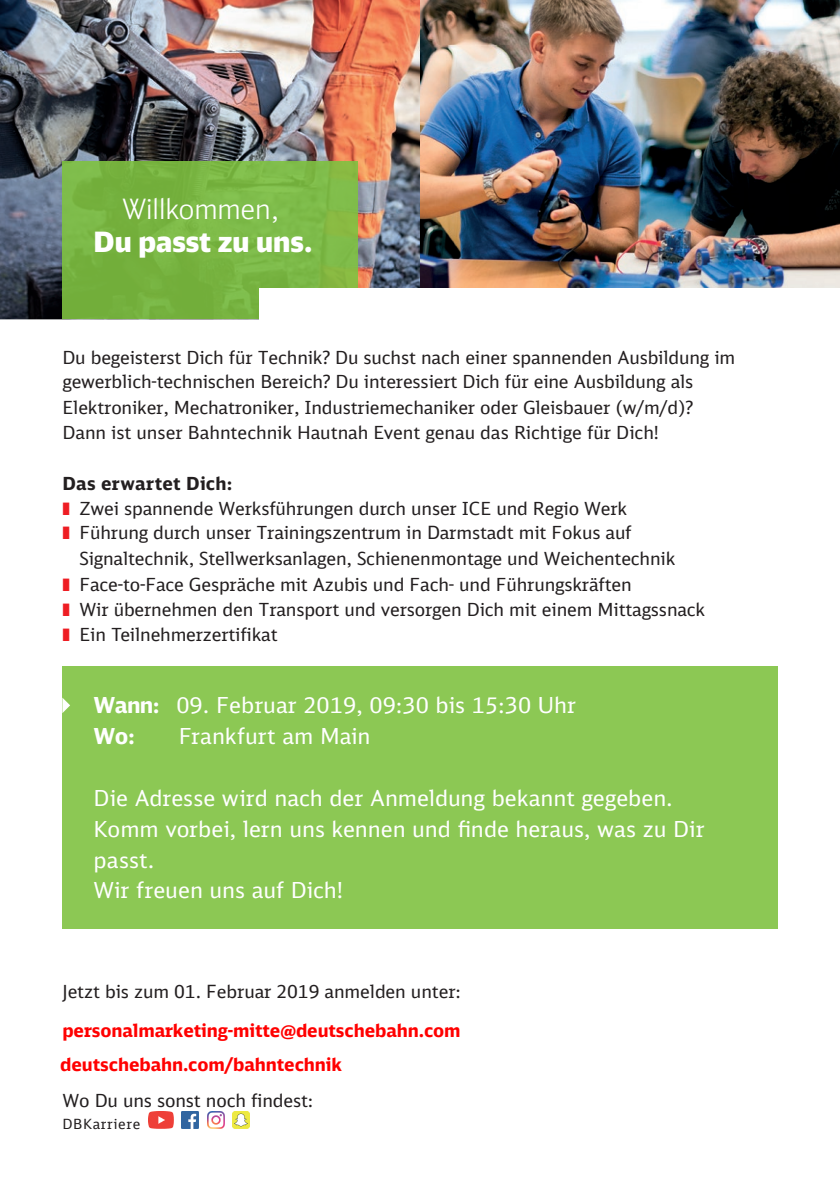
<style>
.page{position:relative;width:840px;height:1191px;background:#fff}
.page>*{position:absolute;margin:0;border:0;box-sizing:border-box;transform-origin:0 0}
.t1{font:900 28px "DB Head";color:#fff}
.t2{font:300 28px "DB Head";color:#fff}
.t3{font:22px/30.8px "DB Sans";color:#fff}
.t4{font:18px/25.2px "DB Sans";letter-spacing:-.01em;color:#231f20}
.t5{font:700 18px/34px "DB Sans";letter-spacing:-.005em;color:#f00}
.t6{font:700 18px "DB Sans";letter-spacing:.015em;color:#231f20}
.t7{font:14px "DB Sans";letter-spacing:.04em;color:#231f20}
.s1{color:#ee1d23}
.s2{font-weight:700}
</style>
<div class="page">
<img style="left:0;top:0;width:420px;height:319px">
<img style="left:420px;top:0;width:419px;height:288px">
<img style="left:182px;top:1111px;width:17px;height:17px">
<img style="left:149px;top:1111px;width:24px;height:17px">
<img style="left:233px;top:1111px;width:17px;height:17px">
<img style="left:207px;top:1111px;width:17px;height:17px">
<div style="left:62px;top:162px;width:295px;height:157px;background:#7ab642"></div>
<div style="left:62px;top:667px;width:715px;height:262px;background:#8cc854"></div>
<svg style="left:62px;top:697px;width:8px;height:16px"></svg>
<div style="left:259px;top:288px;width:580px;height:40px;background:#fff"></div>
<h1 class="t2" style="left:122px;top:191px;width:158px">Willkommen,</h1>
<h1 class="t1" style="left:94px;top:224px;width:220px">Du passt zu uns.</h1>
<p class="t4" style="left:62px;top:344px;width:674px">Du begeisterst Dich für Technik? Du suchst nach einer spannenden Ausbildung im gewerblich-technischen Bereich? Du interessiert Dich für eine Ausbildung als Elektroniker, Mechatroniker, Industriemechaniker oder Gleisbauer (w/m/d)?<br>Dann ist unser Bahntechnik Hautnah Event genau das Richtige für Dich!</p>
<p class="t6" style="left:62px;top:471px;width:171px">Das erwartet Dich:</p>
<p class="t4" style="left:62px;top:495px;width:566px"><span class="s1">❚</span> Zwei spannende Werksführungen durch unser ICE und Regio Werk</p>
<p class="t4" style="left:62px;top:520px;width:570px"><span class="s1">❚</span> Führung durch unser Trainingszentrum in Darmstadt mit Fokus auf</p>
<p class="t4" style="left:79px;top:546px;width:597px">Signaltechnik, Stellwerksanlagen, Schienenmontage und Weichentechnik</p>
<p class="t4" style="left:62px;top:571px;width:570px"><span class="s1">❚</span> Face-to-Face Gespräche mit Azubis und Fach- und Führungskräften</p>
<p class="t4" style="left:62px;top:597px;width:644px"><span class="s1">❚</span> Wir übernehmen den Transport und versorgen Dich mit einem Mittagssnack</p>
<p class="t4" style="left:62px;top:622px;width:216px"><span class="s1">❚</span> Ein Teilnehmerzertifikat</p>
<p class="t3" style="left:93px;top:688px;width:483px;line-height:31.6px"><span class="s2">Wann:</span> 09. Februar 2019, 09:30 bis 15:30 Uhr<br><span class="s2">Wo:</span></p>
<p class="t3" style="left:179px;top:720px;width:193px">Frankfurt am Main</p>
<p class="t3" style="left:94px;top:782px;width:612px">Die Adresse wird nach der Anmeldung bekannt gegeben.<br>Komm vorbei, lern uns kennen und finde heraus, was zu Dir passt.<br>Wir freuen uns auf Dich!</p>
<p class="t4" style="left:62px;top:978px;width:400px">Jetzt bis zum 01. Februar 2019 anmelden unter:</p>
<p class="t5" style="left:60px;top:1012px;width:401px">personalmarketing-mitte@deutschebahn.com deutschebahn.com/bahntechnik</p>
<p class="t4" style="left:62px;top:1087px;width:252px">Wo Du uns sonst noch findest:</p>
<p class="t7" style="left:62px;top:1115px;width:79px">DBKarriere</p>
</div>
